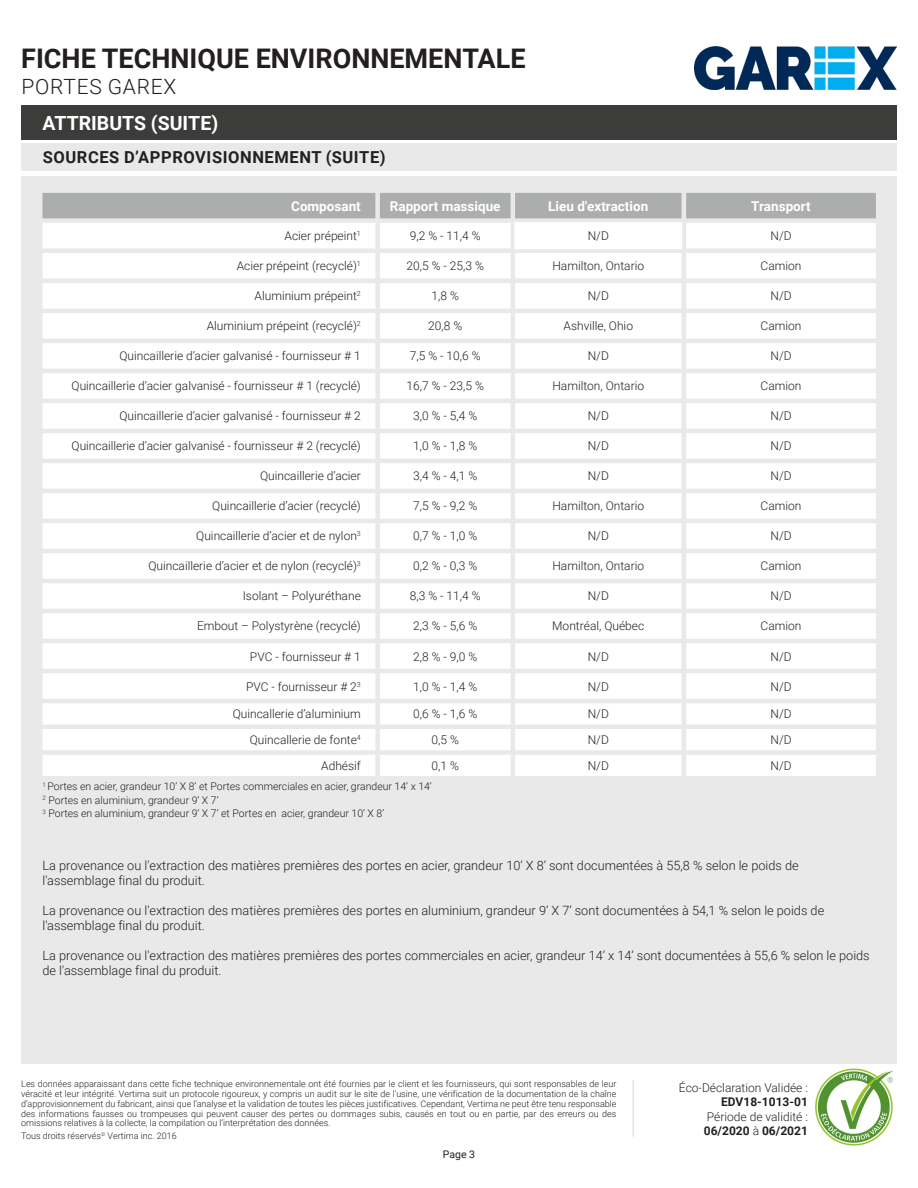
<style>
.page{position:relative;width:918px;height:1188px;background:#fff}
.page>*{position:absolute;margin:0;border:0;box-sizing:border-box;transform-origin:0 0}
.t1{font:700 27px "Roboto";color:#231f20}
.t2{font:300 21px "Roboto";letter-spacing:.035em;color:#231f20}
.t3{font:700 19.5px "Roboto";color:#fff}
.t4{font:700 16.5px "Roboto";letter-spacing:.035em;color:#231f20}
.t5{font:700 13.5px "Roboto";color:#fff}
.t6{font:300 12.75px/15px "Roboto";color:#231f20}
.t7{font:300 12px/14.4px "Roboto";color:#231f20}
.t8{font:700 12px "Roboto";color:#231f20}
.t9{font:300 10.5px/13.5px "Roboto";color:#231f20}
.t10{font:10.5px "Roboto";color:#231f20}
.t11{font:300 9px/9.8px "Roboto";color:#231f20;text-align:justify}
.s1{font-weight:700}
</style>
<div class="page">
<hr style="left:633px;top:1080px;width:1px;height:57px;background:#d1d2d4">
<img style="left:815px;top:1068px;width:78px;height:78px">
<img style="left:694px;top:47px;width:203px;height:43px">
<div style="left:21px;top:105px;width:876px;height:34px;background:#3c3c3b"></div>
<div style="left:21px;top:143px;width:876px;height:28px;background:#e9e9e9"></div>
<div style="left:21px;top:176px;width:876px;height:888px;background:#e9e9e9"></div>
<div style="left:43px;top:193px;width:833px;height:25px;background:#abaead"></div>
<svg style="left:43px;top:223px;width:833px;height:553px;fill:#fff"></svg>
<div style="left:515px;top:223px;width:167px;height:25px;background:#fff"></div>
<hr style="left:514px;top:222px;width:168px;height:2px;background:#fff">
<hr style="left:514px;top:224px;width:2px;height:24px;background:#fff">
<hr style="left:514px;top:248px;width:168px;height:1px;background:#fff">
<h1 class="t1" style="left:21px;top:40px;width:506px">FICHE TECHNIQUE ENVIRONNEMENTALE</h1>
<h2 class="t2" style="left:22px;top:72px;width:156px">PORTES GAREX</h2>
<h3 class="t3" style="left:43px;top:109px;width:177px">ATTRIBUTS (SUITE)</h3>
<h3 class="t4" style="left:43px;top:145px;width:344px">SOURCES D’APPROVISIONNEMENT (SUITE)</h3>
<p class="t5" style="left:291px;top:196px;width:71px">Composant</p>
<p class="t5" style="left:390px;top:196px;width:112px">Rapport massique</p>
<p class="t5" style="left:548px;top:196px;width:101px">Lieu d'extraction</p>
<p class="t5" style="left:751px;top:196px;width:61px">Transport</p>
<p class="t7" style="left:285px;top:228px;width:78px">Acier prépeint<sup>1</sup></p>
<p class="t7" style="left:410px;top:228px;width:72px">9,2 % - 11,4 %</p>
<p class="t7" style="left:588px;top:228px;width:23px">N/D</p>
<p class="t7" style="left:770px;top:228px;width:23px">N/D</p>
<p class="t7" style="left:237px;top:258px;width:126px">Acier prépeint (recyclé)<sup>1</sup></p>
<p class="t7" style="left:407px;top:258px;width:79px">20,5 % - 25,3 %</p>
<p class="t7" style="left:552px;top:258px;width:93px">Hamilton, Ontario</p>
<p class="t7" style="left:761px;top:258px;width:42px">Camion</p>
<p class="t7" style="left:255px;top:288px;width:108px">Aluminium prépeint<sup>2</sup></p>
<p class="t7" style="left:432px;top:288px;width:29px">1,8 %</p>
<p class="t7" style="left:588px;top:288px;width:23px">N/D</p>
<p class="t7" style="left:770px;top:288px;width:23px">N/D</p>
<p class="t7" style="left:207px;top:318px;width:156px">Aluminium prépeint (recyclé)<sup>2</sup></p>
<p class="t7" style="left:428px;top:318px;width:36px">20,8 %</p>
<p class="t7" style="left:564px;top:318px;width:71px">Ashville, Ohio</p>
<p class="t7" style="left:761px;top:318px;width:42px">Camion</p>
<p class="t7" style="left:119px;top:348px;width:243px">Quincaillerie d’acier galvanisé - fournisseur # 1</p>
<p class="t7" style="left:410px;top:348px;width:72px">7,5 % - 10,6 %</p>
<p class="t7" style="left:588px;top:348px;width:23px">N/D</p>
<p class="t7" style="left:770px;top:348px;width:23px">N/D</p>
<p class="t7" style="left:72px;top:378px;width:291px">Quincaillerie d’acier galvanisé - fournisseur # 1 (recyclé)</p>
<p class="t7" style="left:407px;top:378px;width:79px">16,7 % - 23,5 %</p>
<p class="t7" style="left:552px;top:378px;width:93px">Hamilton, Ontario</p>
<p class="t7" style="left:761px;top:378px;width:42px">Camion</p>
<p class="t7" style="left:119px;top:409px;width:243px">Quincaillerie d’acier galvanisé - fournisseur # 2</p>
<p class="t7" style="left:413px;top:409px;width:66px">3,0 % - 5,4 %</p>
<p class="t7" style="left:588px;top:409px;width:23px">N/D</p>
<p class="t7" style="left:770px;top:409px;width:23px">N/D</p>
<p class="t7" style="left:72px;top:439px;width:291px">Quincaillerie d’acier galvanisé - fournisseur # 2 (recyclé)</p>
<p class="t7" style="left:413px;top:439px;width:66px">1,0 % - 1,8 %</p>
<p class="t7" style="left:588px;top:439px;width:23px">N/D</p>
<p class="t7" style="left:770px;top:439px;width:23px">N/D</p>
<p class="t7" style="left:260px;top:469px;width:102px">Quincaillerie d’acier</p>
<p class="t7" style="left:413px;top:469px;width:66px">3,4 % - 4,1 %</p>
<p class="t7" style="left:588px;top:469px;width:23px">N/D</p>
<p class="t7" style="left:770px;top:469px;width:23px">N/D</p>
<p class="t7" style="left:212px;top:499px;width:150px">Quincaillerie d’acier (recyclé)</p>
<p class="t7" style="left:413px;top:499px;width:66px">7,5 % - 9,2 %</p>
<p class="t7" style="left:552px;top:499px;width:93px">Hamilton, Ontario</p>
<p class="t7" style="left:761px;top:499px;width:42px">Camion</p>
<p class="t7" style="left:196px;top:529px;width:166px">Quincaillerie d’acier et de nylon<sup>3</sup></p>
<p class="t7" style="left:413px;top:529px;width:66px">0,7 % - 1,0 %</p>
<p class="t7" style="left:588px;top:529px;width:23px">N/D</p>
<p class="t7" style="left:770px;top:529px;width:23px">N/D</p>
<p class="t7" style="left:148px;top:559px;width:214px">Quincaillerie d’acier et de nylon (recyclé)<sup>3</sup></p>
<p class="t7" style="left:413px;top:559px;width:66px">0,2 % - 0,3 %</p>
<p class="t7" style="left:552px;top:559px;width:93px">Hamilton, Ontario</p>
<p class="t7" style="left:761px;top:559px;width:42px">Camion</p>
<p class="t7" style="left:243px;top:589px;width:120px">Isolant – Polyuréthane</p>
<p class="t7" style="left:410px;top:589px;width:72px">8,3 % - 11,4 %</p>
<p class="t7" style="left:588px;top:589px;width:23px">N/D</p>
<p class="t7" style="left:770px;top:589px;width:23px">N/D</p>
<p class="t7" style="left:197px;top:619px;width:165px">Embout – Polystyrène (recyclé)</p>
<p class="t7" style="left:413px;top:619px;width:66px">2,3 % - 5,6 %</p>
<p class="t7" style="left:552px;top:619px;width:94px">Montréal, Québec</p>
<p class="t7" style="left:761px;top:619px;width:42px">Camion</p>
<p class="t7" style="left:250px;top:649px;width:112px">PVC - fournisseur # 1</p>
<p class="t7" style="left:413px;top:649px;width:66px">2,8 % - 9,0 %</p>
<p class="t7" style="left:588px;top:649px;width:23px">N/D</p>
<p class="t7" style="left:770px;top:649px;width:23px">N/D</p>
<p class="t7" style="left:246px;top:679px;width:116px">PVC - fournisseur # 2<sup>3</sup></p>
<p class="t7" style="left:413px;top:679px;width:66px">1,0 % - 1,4 %</p>
<p class="t7" style="left:588px;top:679px;width:23px">N/D</p>
<p class="t7" style="left:770px;top:679px;width:23px">N/D</p>
<p class="t7" style="left:233px;top:706px;width:130px">Quincallerie d’aluminium</p>
<p class="t7" style="left:413px;top:706px;width:66px">0,6 % - 1,6 %</p>
<p class="t7" style="left:588px;top:706px;width:23px">N/D</p>
<p class="t7" style="left:770px;top:706px;width:23px">N/D</p>
<p class="t7" style="left:250px;top:732px;width:113px">Quincallerie de fonte<sup>4</sup></p>
<p class="t7" style="left:432px;top:732px;width:29px">0,5 %</p>
<p class="t7" style="left:588px;top:732px;width:23px">N/D</p>
<p class="t7" style="left:770px;top:732px;width:23px">N/D</p>
<p class="t7" style="left:321px;top:758px;width:41px">Adhésif</p>
<p class="t7" style="left:432px;top:758px;width:29px">0,1 %</p>
<p class="t7" style="left:588px;top:758px;width:23px">N/D</p>
<p class="t7" style="left:770px;top:758px;width:23px">N/D</p>
<p class="t9" style="left:43px;top:779px;width:391px"><sup>1</sup> Portes en acier, grandeur 10’ X 8’ et Portes commerciales en acier, grandeur 14’ x 14’<br><sup>2</sup> Portes en aluminium, grandeur 9’ X 7’<br><sup>3</sup> Portes en aluminium, grandeur 9’ X 7’ et Portes en acier, grandeur 10’ X 8’</p>
<p class="t6" style="left:43px;top:858px;width:758px">La provenance ou l'extraction des matières premières des portes en acier, grandeur 10’ X 8’ sont documentées à 55,8 % selon le poids de l'assemblage final du produit.</p>
<p class="t6" style="left:43px;top:903px;width:783px">La provenance ou l'extraction des matières premières des portes en aluminium, grandeur 9’ X 7’ sont documentées à 54,1 % selon le poids de l'assemblage final du produit.</p>
<p class="t6" style="left:43px;top:948px;width:829px">La provenance ou l'extraction des matières premières des portes commerciales en acier, grandeur 14’ x 14’ sont documentées à 55,6 % selon le poids de l'assemblage final du produit.</p>
<p class="t11" style="left:21px;top:1079px;width:597px">Les données apparaissant dans cette fiche technique environnementale ont été fournies par le client et les fournisseurs, qui sont responsables de leur véracité et leur intégrité. Vertima suit un protocole rigoureux, y compris un audit sur le site de l’usine, une vérification de la documentation de la chaîne d’approvisionnement du fabricant, ainsi que l’analyse et la validation de toutes les pièces justificatives. Cependant, Vertima ne peut être tenu responsable des informations fausses ou trompeuses qui peuvent causer des pertes ou dommages subis, causés en tout ou en partie, par des erreurs ou des omissions relatives à la collecte, la compilation ou l’interprétation des données.</p>
<p class="t11" style="left:21px;top:1131px;width:157px">Tous droits réservés<sup>©</sup> Vertima inc. 2016</p>
<p class="t10" style="left:443px;top:1147px;width:34px">Page 3</p>
<p class="t7" style="left:679px;top:1080px;width:130px">Éco-Déclaration Validée :</p>
<p class="t8" style="left:721px;top:1094px;width:88px">EDV18-1013-01</p>
<p class="t7" style="left:704px;top:1109px;width:106px">Période de validité :<br><span class="s1">06/2020</span> à <span class="s1">06/2021</span></p>
</div>
